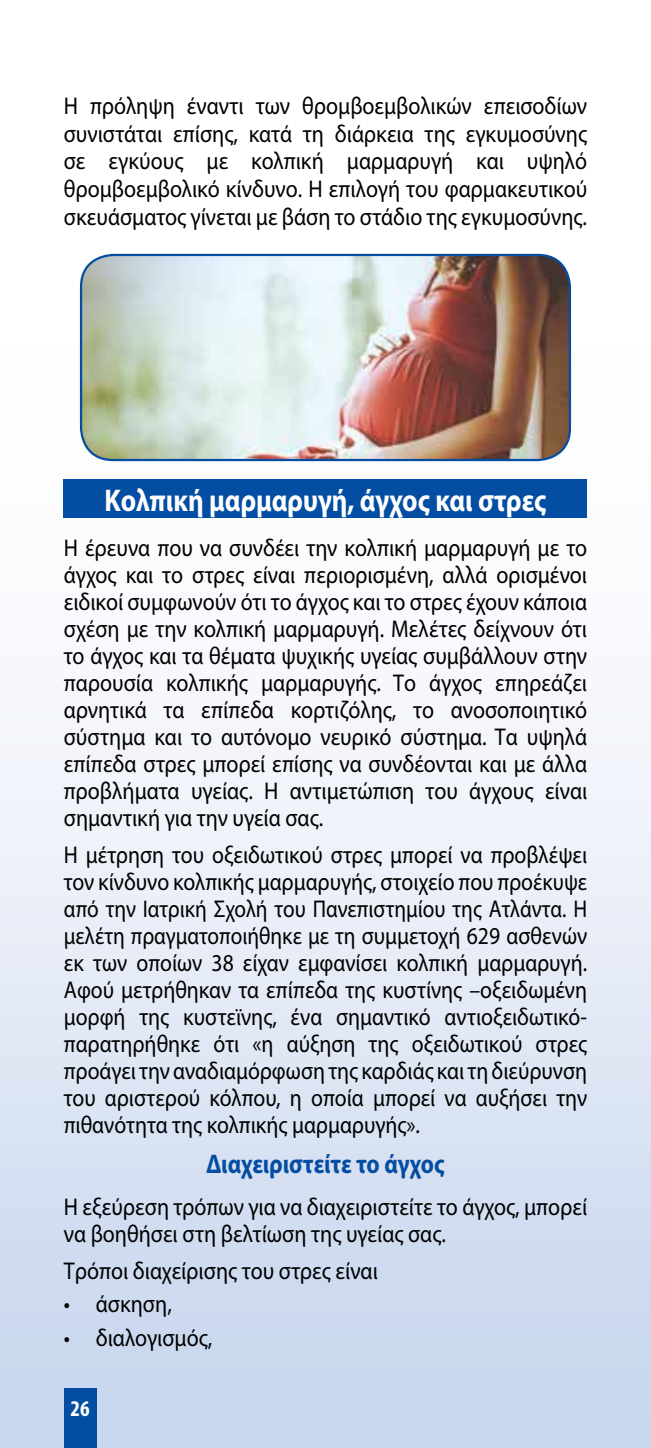
<style>
.page{position:relative;width:651px;height:1448px;background:#fff}
.page>*{position:absolute;margin:0;border:0;box-sizing:border-box;transform-origin:0 0}
.t1{font:700 31.5px "Myriad Pro";color:#fff;scale:.85 1}
.t2{font:700 27px "Myriad Pro";color:#034ea2;scale:.85 1}
.t3{font:24.3px/27px "Myriad Pro";color:#000;text-align:justify;scale:.9 1}
.t4{font:24.3px/27px "Myriad Pro";color:#000;text-align:justify;scale:.89 1}
.t5{font:700 condensed 22.5px "Myriad Pro";color:#fff}
</style>
<div class="page">
<div style="left:0;top:328px;width:651px;height:1120px;background:linear-gradient(to bottom,#fff,#c8d6ee)"></div>
<div style="left:64px;top:1388px;width:32px;height:60px;background:#034ea2"></div>
<div style="left:64px;top:480px;width:523px;height:38px;background:#034ea2"></div>
<img style="left:81px;top:255px;width:489px;height:205px">
<div style="left:80px;top:254px;width:491px;height:207px;border:2px solid #034ea2;border-radius:32px"></div>
<p class="t3" style="left:64px;top:92px;width:583px;line-height:27.7px">Η πρόληψη έναντι των θρομβοεμβολικών επεισοδίων συνιστάται επίσης, κατά τη διάρκεια της εγκυμοσύνης σε εγκύους με κολπική μαρμαρυγή και υψηλό θρομβοεμβολικό κίνδυνο. Η επιλογή του φαρμακευτικού σκευάσματος γίνεται με βάση το στάδιο της εγκυμοσύνης.</p>
<p class="t1" style="left:104px;top:480px;width:521px">Κολπική μαρμαρυγή, άγχος και στρες</p>
<p class="t3" style="left:64px;top:534px;width:583px">Η έρευνα που να συνδέει την κολπική μαρμαρυγή με το άγχος και το στρες είναι περιορισμένη, αλλά ορισμένοι ειδικοί συμφωνούν ότι το άγχος και το στρες έχουν κάποια σχέση με την κολπική μαρμαρυγή. Μελέτες δείχνουν ότι το άγχος και τα θέματα ψυχικής υγείας συμβάλλουν στην παρουσία κολπικής μαρμαρυγής. Το άγχος επηρεάζει αρνητικά τα επίπεδα κορτιζόλης, το ανοσοποιητικό σύστημα και το αυτόνομο νευρικό σύστημα. Τα υψηλά επίπεδα στρες μπορεί επίσης να συνδέονται και με άλλα προβλήματα υγείας. Η αντιμετώπιση του άγχους είναι σημαντική για την υγεία σας.</p>
<p class="t4" style="left:64px;top:841px;width:589px">Η μέτρηση του οξειδωτικού στρες μπορεί να προβλέψει τον κίνδυνο κολπικής μαρμαρυγής, στοιχείο που προέκυψε από την Ιατρική Σχολή του Πανεπιστημίου της Ατλάντα. Η μελέτη πραγματοποιήθηκε με τη συμμετοχή 629 ασθενών εκ των οποίων 38 είχαν εμφανίσει κολπική μαρμαρυγή.<br>Αφού μετρήθηκαν τα επίπεδα της κυστίνης –οξειδωμένη μορφή της κυστεϊνης, ένα σημαντικό αντιοξειδωτικό&shy;παρατηρήθηκε ότι «η αύξηση της οξειδωτικού στρες προάγει την αναδιαμόρφωση της καρδιάς και τη διεύρυνση του αριστερού κόλπου, η οποία μπορεί να αυξήσει την πιθανότητα της κολπικής μαρμαρυγής».</p>
<p class="t2" style="left:206px;top:1146px;width:281px">Διαχειριστείτε το άγχος</p>
<p class="t3" style="left:64px;top:1193px;width:583px">Η εξεύρεση τρόπων για να διαχειριστείτε το άγχος, μπορεί να βοηθήσει στη βελτίωση της υγείας σας.</p>
<p class="t3" style="left:64px;top:1257px;width:350px">Τρόποι διαχείρισης του στρες είναι</p>
<p class="t3" style="left:64px;top:1290px;width:121px">• άσκηση,</p>
<p class="t3" style="left:64px;top:1324px;width:166px">• διαλογισμός,</p>
<p class="t5" style="left:70px;top:1394px;width:21px">26</p>
</div>
